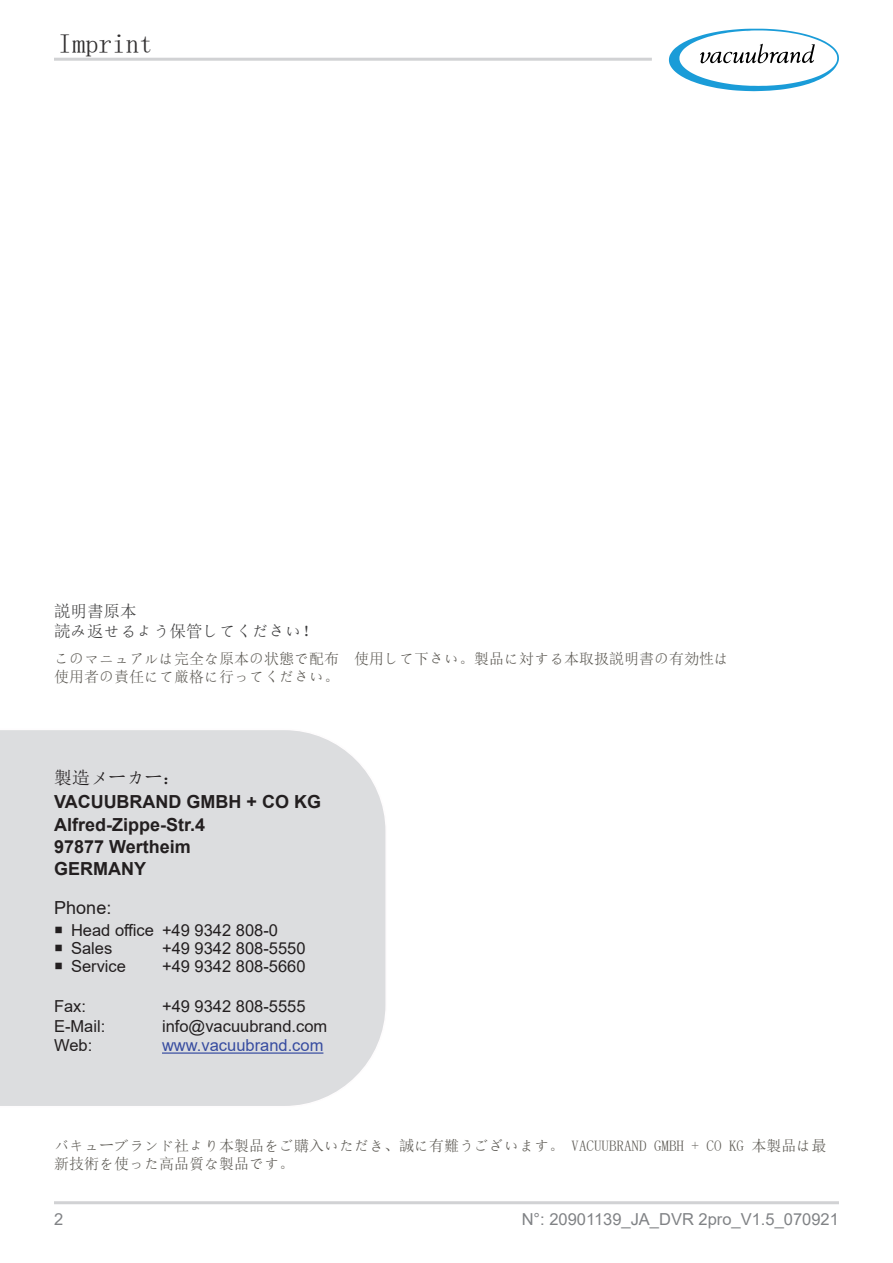
<style>
.page{position:relative;width:893px;height:1263px;background:#fff}
.page>*{position:absolute;margin:0;border:0;box-sizing:border-box;transform-origin:0 0}
.t1{font:27px "Sim Sun";color:#312f30}
.t2{font:700 18px/22.2px "Arial";color:#231f20}
.t3{font:18px "Sim Sun";letter-spacing:.005em;color:#231f20}
.t4{font:18px "Arial";letter-spacing:.005em;color:#231f20}
.t5{font:16.5px/18px "Arial";color:#231f20}
.t6{font:16.5px "Arial";color:#808285}
.t7{font:16.5px/19.8px "Sim Sun";color:#3e3e3f}
.t8{font:16.5px "Arial";color:#374ca0}
.t9{font:15px/18px "Sim Sun";color:#5d5a54}
</style>
<div class="page">
<hr style="left:54px;top:58px;width:598px;height:3px;background:#d1d2d4">
<svg style="left:669px;top:29px;width:170px;height:62px"></svg>
<hr style="left:54px;top:1201px;width:785px;height:3px;background:#d1d2d4">
<div style="left:0;top:730px;width:386px;height:376px;background:#dcdddf"></div>
<hr style="left:162px;top:1052px;width:161px;height:2px;background:#374ca0">
<svg style="left:55px;top:927px;width:7px;height:6px"></svg>
<svg style="left:55px;top:945px;width:7px;height:6px"></svg>
<svg style="left:55px;top:963px;width:7px;height:6px"></svg>
<h1 class="t1" style="left:58px;top:30px;width:96px">Imprint</h1>
<p class="t7" style="left:54px;top:601px;width:265px">説明書原本<br>読み返せるよう保管してください！</p>
<p class="t9" style="left:54px;top:649px;width:676px">このマニュアルは完全な原本の状態で配布・使用して下さい。製品に対する本取扱説明書の有効性は使用者の責任にて厳格に行ってください。</p>
<p class="t3" style="left:54px;top:769px;width:128px">製造メーカー：</p>
<p class="t2" style="left:54px;top:791px;width:269px">VACUUBRAND GMBH + CO KG<br>Alfred‑Zippe‑Str.4<br>97877 Wertheim<br>GERMANY</p>
<p class="t4" style="left:54px;top:895px;width:59px">Phone:</p>
<p class="t5" style="left:71px;top:921px;width:209px">Head office +49 9342 808‑0<br>Sales</p>
<p class="t5" style="left:162px;top:939px;width:145px">+49 9342 808‑5550</p>
<p class="t5" style="left:71px;top:957px;width:57px">Service</p>
<p class="t5" style="left:162px;top:957px;width:145px">+49 9342 808‑5660</p>
<p class="t5" style="left:54px;top:997px;width:34px">Fax:</p>
<p class="t5" style="left:162px;top:997px;width:145px">+49 9342 808‑5555</p>
<p class="t5" style="left:54px;top:1017px;width:53px">E‑Mail:</p>
<p class="t5" style="left:162px;top:1017px;width:167px">info@vacuubrand.com</p>
<p class="t5" style="left:54px;top:1036px;width:40px">Web:</p>
<p class="t8" style="left:162px;top:1034px;width:163px">www.vacuubrand.com</p>
<p class="t9" style="left:54px;top:1137px;width:774px">バキューブランド社より本製品をご購入いただき、誠に有難うございます。 VACUUBRAND GMBH + CO KG 本製品は最新技術を使った高品質な製品です。</p>
<p class="t6" style="left:54px;top:1208px;width:11px">2</p>
<p class="t6" style="left:522px;top:1208px;width:319px">N°: 20901139_JA_DVR 2pro_V1.5_070921</p>
</div>
